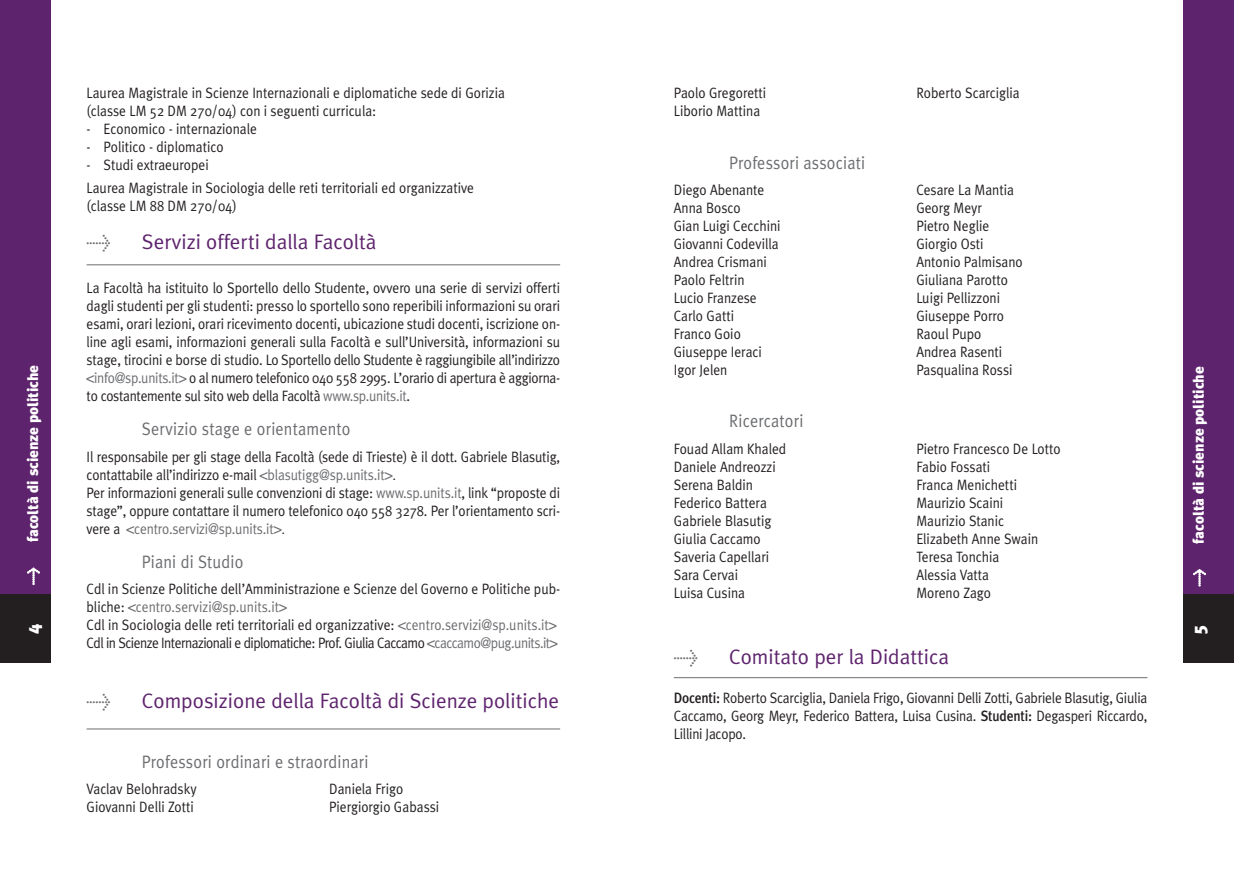
<style>
.page{position:relative;width:1234px;height:893px;background:#fff}
.page>*{position:absolute;margin:0;border:0;box-sizing:border-box;transform-origin:0 0}
.t1{font:21px "Meta Plus Normal";color:#5e236d}
.t2{font:18px "Meta Plus Normal";letter-spacing:.01em;color:#6c6d70;scale:.9 1}
.t3{font:900 18px "Meta Plus";color:#fff}
.t4{font:15px/18px "Meta Plus Normal";color:#231f20;scale:.9 1}
.t5{font:900 15px "Meta Plus";color:#fff}
.s1{font-family:"Meta Plus Normal";font-weight:400}
.s2{color:#6c6d70}
.s3{font-family:"Helvetica";color:#6c6d70}
.s4{font-family:"Helvetica"}
.s5{font-family:"Meta Plus";font-weight:500}
</style>
<div class="page">
<hr style="left:673px;top:677px;width:474px;height:1px;background:#6c6d70">
<div style="left:1182px;top:0;width:51px;height:595px;background:#5e236d"></div>
<div style="left:1182px;top:595px;width:51px;height:68px;background:#231f20"></div>
<hr style="left:87px;top:264px;width:473px;height:1px;background:#6c6d70">
<hr style="left:87px;top:729px;width:473px;height:1px;background:#6c6d70">
<div style="left:0;top:0;width:51px;height:595px;background:#5e236d"></div>
<div style="left:0;top:595px;width:51px;height:68px;background:#231f20"></div>
<p class="t5" style="left:24px;top:585px;width:221px;rotate:-90deg"><span class="s1">&gt;</span> facoltà di scienze politiche</p>
<p class="t3" style="left:22px;top:634px;width:12px;rotate:-90deg">4</p>
<p class="t4" style="left:87px;top:84px;width:466px">Laurea Magistrale in Scienze Internazionali e diplomatiche sede di Gorizia (classe LM 52 DM 270/04) con i seguenti curricula:</p>
<p class="t4" style="left:87px;top:120px;width:191px">- Economico - internazionale</p>
<p class="t4" style="left:87px;top:138px;width:154px">- Politico - diplomatico</p>
<p class="t4" style="left:87px;top:154px;width:432px;line-height:22.5px">- Studi extraeuropei<br>Laurea Magistrale in Sociologia delle reti territoriali ed organizzative</p>
<p class="t4" style="left:87px;top:197px;width:168px">(classe LM 88 DM 270/04)</p>
<h1 class="t1" style="left:87px;top:230px;width:291px"><span class="s2">&gt;</span> Servizi offerti dalla Facoltà</h1>
<p class="t4" style="left:87px;top:279px;width:527px;text-align:justify">La Facoltà ha istituito lo Sportello dello Studente, ovvero una serie di servizi offerti dagli studenti per gli studenti: presso lo sportello sono reperibili informazioni su orari esami, orari lezioni, orari ricevimento docenti, ubicazione studi docenti, iscrizione on&shy;line agli esami, informazioni generali sulla Facoltà e sull’Università, informazioni su stage, tirocini e borse di studio. Lo Sportello dello Studente è raggiungibile all’indirizzo <span class="s3">&lt;</span><span class="s2">info@sp.units.it</span><span class="s3">&gt;</span> o al numero telefonico 040 558 2995. L’orario di apertura è aggiorna&shy;to costantemente sul sito web della Facoltà <span class="s2">www.sp.units.it</span>.</p>
<p class="t2" style="left:142px;top:418px;width:233px">Servizio stage e orientamento</p>
<p class="t4" style="left:87px;top:447px;width:527px">Il responsabile per gli stage della Facoltà (sede di Trieste) è il dott. Gabriele Blasutig, contattabile all’indirizzo e-mail <span class="s3">&lt;</span><span class="s2">blasutigg@sp.units.it</span><span class="s3">&gt;</span><span class="s4">.<br></span>Per informazioni generali sulle convenzioni di stage: <span class="s2">www.sp.units.it</span>, link “proposte di stage”, oppure contattare il numero telefonico 040 558 3278. Per l’orientamento scri&shy;vere a <span class="s3">&lt;</span><span class="s2">centro.servizi@sp.units.it</span><span class="s3">&gt;</span><span class="s4">.</span></p>
<p class="t2" style="left:142px;top:551px;width:114px">Piani di Studio</p>
<p class="t4" style="left:87px;top:580px;width:527px">Cdl in Scienze Politiche dell’Amministrazione e Scienze del Governo e Politiche pub&shy;bliche: <span class="s3">&lt;</span><span class="s2">centro.servizi@sp.units.it</span><span class="s3">&gt;<br></span>Cdl in Sociologia delle reti territoriali ed organizzative: <span class="s3">&lt;</span><span class="s2">centro.servizi@sp.units.it</span><span class="s3">&gt; </span>Cdl in Scienze Internazionali e diplomatiche: Prof. Giulia Caccamo <span class="s3">&lt;</span><span class="s2">caccamo@pug.units.it</span><span class="s3">&gt;</span></p>
<h1 class="t1" style="left:87px;top:688px;width:474px"><span class="s2">&gt;</span> Composizione della Facoltà di Scienze politiche</h1>
<p class="t2" style="left:142px;top:751px;width:253px">Professori ordinari e straordinari</p>
<p class="t4" style="left:87px;top:780px;width:124px">Vaclav Belohradsky</p>
<p class="t4" style="left:329px;top:780px;width:84px">Daniela Frigo</p>
<p class="t4" style="left:87px;top:798px;width:121px">Giovanni Delli Zotti</p>
<p class="t4" style="left:329px;top:798px;width:124px">Piergiorgio Gabassi</p>
<p class="t4" style="left:673px;top:84px;width:104px">Paolo Gregoretti</p>
<p class="t4" style="left:916px;top:84px;width:116px">Roberto Scarciglia</p>
<p class="t4" style="left:673px;top:102px;width:97px">Liborio Mattina</p>
<p class="t2" style="left:729px;top:152px;width:153px">Professori associati</p>
<p class="t4" style="left:673px;top:181px;width:102px">Diego Abenante</p>
<p class="t4" style="left:916px;top:181px;width:110px">Cesare La Mantia</p>
<p class="t4" style="left:673px;top:199px;width:76px">Anna Bosco</p>
<p class="t4" style="left:916px;top:199px;width:74px">Georg Meyr</p>
<p class="t4" style="left:673px;top:217px;width:120px">Gian Luigi Cecchini</p>
<p class="t4" style="left:916px;top:217px;width:82px">Pietro Neglie</p>
<p class="t4" style="left:673px;top:235px;width:118px">Giovanni Codevilla</p>
<p class="t4" style="left:916px;top:235px;width:76px">Giorgio Osti</p>
<p class="t4" style="left:673px;top:253px;width:105px">Andrea Crismani</p>
<p class="t4" style="left:916px;top:253px;width:120px">Antonio Palmisano</p>
<p class="t4" style="left:673px;top:271px;width:80px">Paolo Feltrin</p>
<p class="t4" style="left:916px;top:271px;width:103px">Giuliana Parotto</p>
<p class="t4" style="left:673px;top:289px;width:94px">Lucio Franzese</p>
<p class="t4" style="left:916px;top:289px;width:94px">Luigi Pellizzoni</p>
<p class="t4" style="left:673px;top:307px;width:69px">Carlo Gatti</p>
<p class="t4" style="left:916px;top:307px;width:99px">Giuseppe Porro</p>
<p class="t4" style="left:673px;top:325px;width:76px">Franco Goio</p>
<p class="t4" style="left:916px;top:325px;width:74px">Raoul Pupo</p>
<p class="t4" style="left:673px;top:343px;width:99px">Giuseppe Ieraci</p>
<p class="t4" style="left:916px;top:343px;width:97px">Andrea Rasenti</p>
<p class="t4" style="left:673px;top:361px;width:61px">Igor Jelen</p>
<p class="t4" style="left:916px;top:361px;width:108px">Pasqualina Rossi</p>
<p class="t2" style="left:729px;top:411px;width:84px">Ricercatori</p>
<p class="t4" style="left:673px;top:440px;width:126px">Fouad Allam Khaled</p>
<p class="t4" style="left:916px;top:440px;width:162px">Pietro Francesco De Lotto</p>
<p class="t4" style="left:673px;top:458px;width:115px">Daniele Andreozzi</p>
<p class="t4" style="left:916px;top:458px;width:84px">Fabio Fossati</p>
<p class="t4" style="left:673px;top:476px;width:89px">Serena Baldin</p>
<p class="t4" style="left:916px;top:476px;width:113px">Franca Menichetti</p>
<p class="t4" style="left:673px;top:494px;width:105px">Federico Battera</p>
<p class="t4" style="left:916px;top:494px;width:98px">Maurizio Scaini</p>
<p class="t4" style="left:673px;top:512px;width:110px">Gabriele Blasutig</p>
<p class="t4" style="left:916px;top:512px;width:99px">Maurizio Stanic</p>
<p class="t4" style="left:673px;top:530px;width:98px">Giulia Caccamo</p>
<p class="t4" style="left:916px;top:530px;width:137px">Elizabeth Anne Swain</p>
<p class="t4" style="left:673px;top:548px;width:107px">Saveria Capellari</p>
<p class="t4" style="left:916px;top:548px;width:94px">Teresa Tonchia</p>
<p class="t4" style="left:673px;top:566px;width:73px">Sara Cervai</p>
<p class="t4" style="left:916px;top:566px;width:82px">Alessia Vatta</p>
<p class="t4" style="left:673px;top:584px;width:81px">Luisa Cusina</p>
<p class="t4" style="left:916px;top:584px;width:85px">Moreno Zago</p>
<h1 class="t1" style="left:673px;top:644px;width:277px"><span class="s2">&gt;</span> Comitato per la Didattica</h1>
<p class="t4" style="left:673px;top:689px;width:527px;text-align:justify"><span class="s5">Docenti:</span> Roberto Scarciglia, Daniela Frigo, Giovanni Delli Zotti, Gabriele Blasutig, Giulia Caccamo, Georg Meyr, Federico Battera, Luisa Cusina. <span class="s5">Studenti:</span> Degasperi Riccardo, Lillini Jacopo.</p>
<p class="t5" style="left:1189px;top:586px;width:221px;rotate:-90deg"><span class="s1">&gt;</span> facoltà di scienze politiche</p>
<p class="t3" style="left:1187px;top:634px;width:10px;rotate:-90deg">5</p>
</div>
